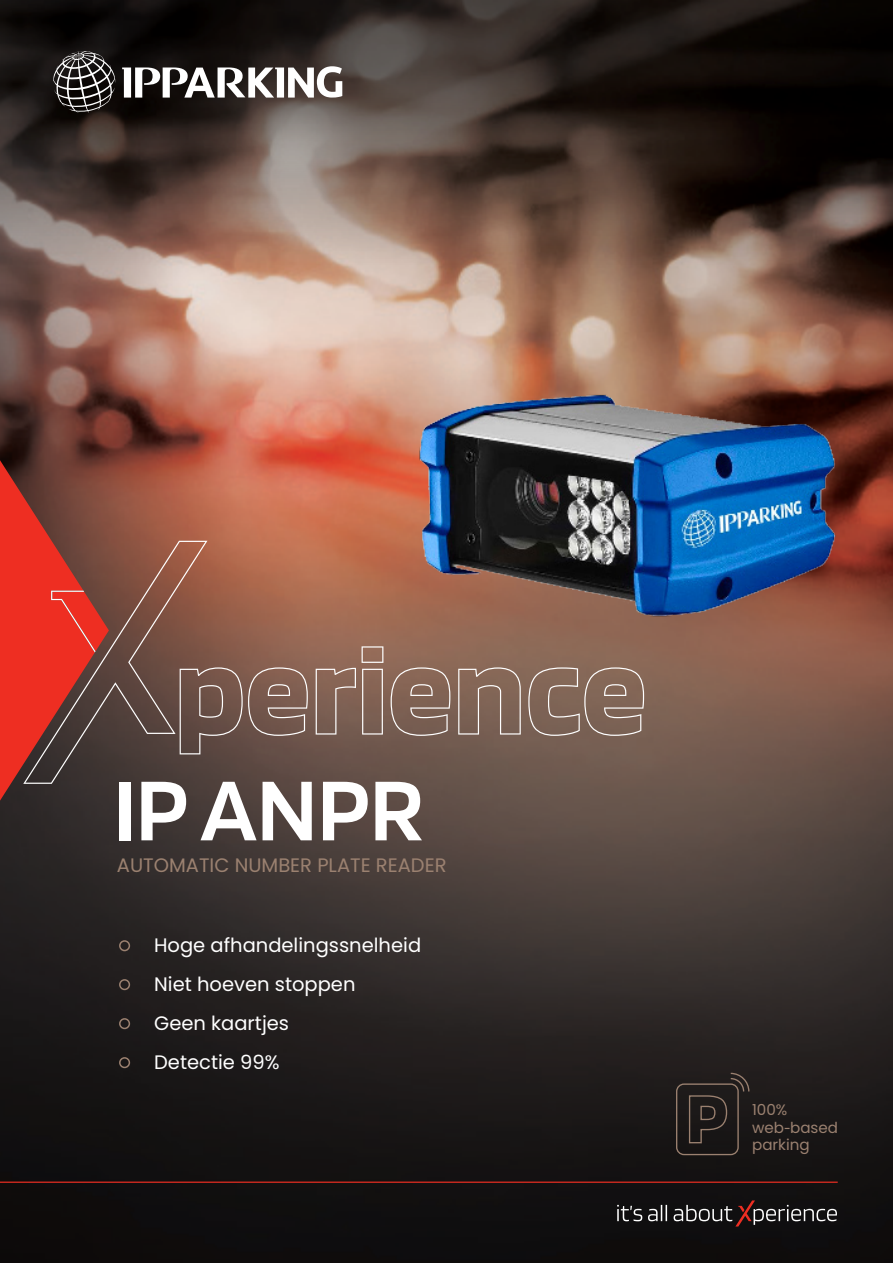
<style>
.page{position:relative;width:893px;height:1263px;background:#fff}
.page>*{position:absolute;margin:0;border:0;box-sizing:border-box;transform-origin:0 0}
.t1{font:600 93.45px "Blinker";color:#fff}
.t2{font:19.5px "Poppins";color:#fff}
.t3{font:19.5px "Poppins";color:#9b8170}
.t4{font:15.15px/17.7px "Poppins";color:#9b8170}
</style>
<div class="page">
<img style="left:0;top:281px;width:893px;height:982px">
<svg style="left:0;top:0;width:893px;height:281px;background:#4a3b34"></svg>
<svg style="left:0;top:460px;width:207px;height:341px;background:#914237"></svg>
<svg style="left:180px;top:646px;width:464px;height:108px;background:#82675b"></svg>
<img style="left:365px;top:325px;width:504px;height:340px">
<svg style="left:53px;top:51px;width:63px;height:62px;background:#484544"></svg>
<svg style="left:122px;top:66px;width:220px;height:32px"></svg>
<div style="left:119px;top:940px;width:11px;height:11px;border:2px solid #9b8170;border-radius:50%"></div>
<div style="left:119px;top:979px;width:11px;height:11px;border:2px solid #9b8170;border-radius:50%"></div>
<div style="left:119px;top:1018px;width:11px;height:11px;border:2px solid #9b8170;border-radius:50%"></div>
<div style="left:119px;top:1057px;width:11px;height:11px;border:2px solid #9b8170;border-radius:50%"></div>
<svg style="left:617px;top:1200px;width:220px;height:26px;background:#343030"></svg>
<hr style="left:0;top:1181px;width:838px;height:2px;background:#ee2e22">
<svg style="left:675px;top:1072px;width:75px;height:84px;background:#282321"></svg>
<p class="t1" style="left:113px;top:762px;width:312px">IP ANPR</p>
<p class="t3" style="left:117px;top:854px;width:331px">AUTOMATIC NUMBER PLATE READER</p>
<p class="t2" style="left:154px;top:934px;width:268px">Hoge afhandelingssnelheid</p>
<p class="t2" style="left:154px;top:973px;width:203px">Niet hoeven stoppen</p>
<p class="t2" style="left:154px;top:1012px;width:136px">Geen kaartjes</p>
<p class="t2" style="left:154px;top:1051px;width:127px">Detectie 99%</p>
<p class="t4" style="left:752px;top:1101px;width:87px">100% web-based</p>
<p class="t4" style="left:752px;top:1136px;width:59px">parking</p>
</div>
